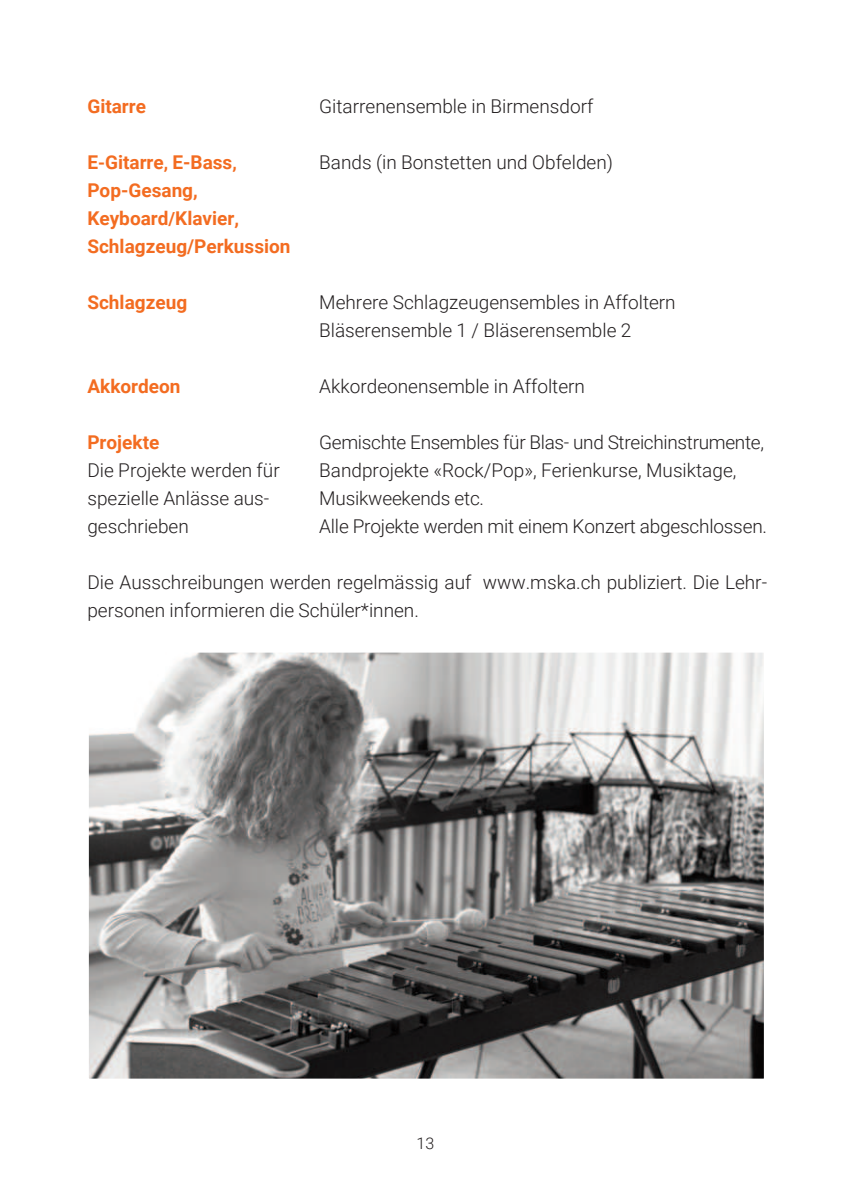
<style>
.page{position:relative;width:851px;height:1191px;background:#fff}
.page>*{position:absolute;margin:0;border:0;box-sizing:border-box;transform-origin:0 0}
.t1{font:300 19px/28px "Roboto";color:#231f20}
.t2{font:700 19px/28px "Roboto";color:#f36c21}
.t3{font:300 16px "Roboto";color:#231f20}
.s1{font-size:18px}
</style>
<div class="page">
<img style="left:90px;top:653px;width:672px;height:424px">
<div style="left:87px;top:650px;width:678px;height:430px;border:2px solid #fff"></div>
<p class="t2" style="left:87px;top:94px;width:60px">Gitarre</p>
<p class="t1" style="left:319px;top:94px;width:276px">Gitarrenensemble in Birmensdorf</p>
<p class="t2" style="left:87px;top:150px;width:151px">E<span class="s1">-</span>Gitarre<span class="s1">,</span> E-Bass<span class="s1">,</span></p>
<p class="t1" style="left:319px;top:150px;width:295px">Bands (in Bonstetten und Obfelden)</p>
<p class="t2" style="left:87px;top:178px;width:205px">Pop-Gesang,<br>Keyboard<span class="s1">/</span>Klavier,<br>Schlagzeug/Perkussion</p>
<p class="t2" style="left:87px;top:290px;width:101px">Schlagzeug</p>
<p class="t1" style="left:319px;top:290px;width:358px">Mehrere Schlagzeugensembles in Affoltern<br>Bl‰serensemble 1 / Bl‰serensemble 2</p>
<p class="t2" style="left:87px;top:374px;width:95px">Akkordeon</p>
<p class="t1" style="left:319px;top:374px;width:267px">Akkordeonensemble in Affoltern</p>
<p class="t2" style="left:87px;top:430px;width:73px">Projekte</p>
<p class="t1" style="left:319px;top:430px;width:446px">Gemischte Ensembles f¸r Blas- und Streichinstrumente,</p>
<p class="t1" style="left:87px;top:458px;width:194px">Die Projekte werden f¸r</p>
<p class="t1" style="left:319px;top:458px;width:418px">Bandprojekte ´Rock/Popª, Ferienkurse, Musiktage,</p>
<p class="t1" style="left:87px;top:486px;width:183px">spezielle Anl‰sse aus-</p>
<p class="t1" style="left:319px;top:486px;width:166px">Musikweekends etc.</p>
<p class="t1" style="left:87px;top:514px;width:103px">geschrieben</p>
<p class="t1" style="left:319px;top:514px;width:449px">Alle Projekte werden mit einem Konzert abgeschlossen.</p>
<p class="t1" style="left:87px;top:570px;width:681px">Die Ausschreibungen werden regelm‰ssig auf www.mska.ch publiziert. Die Lehr&shy;personen informieren die Sch¸ler*innen.</p>
<p class="t3" style="left:416px;top:1136px;width:19px">13</p>
</div>
